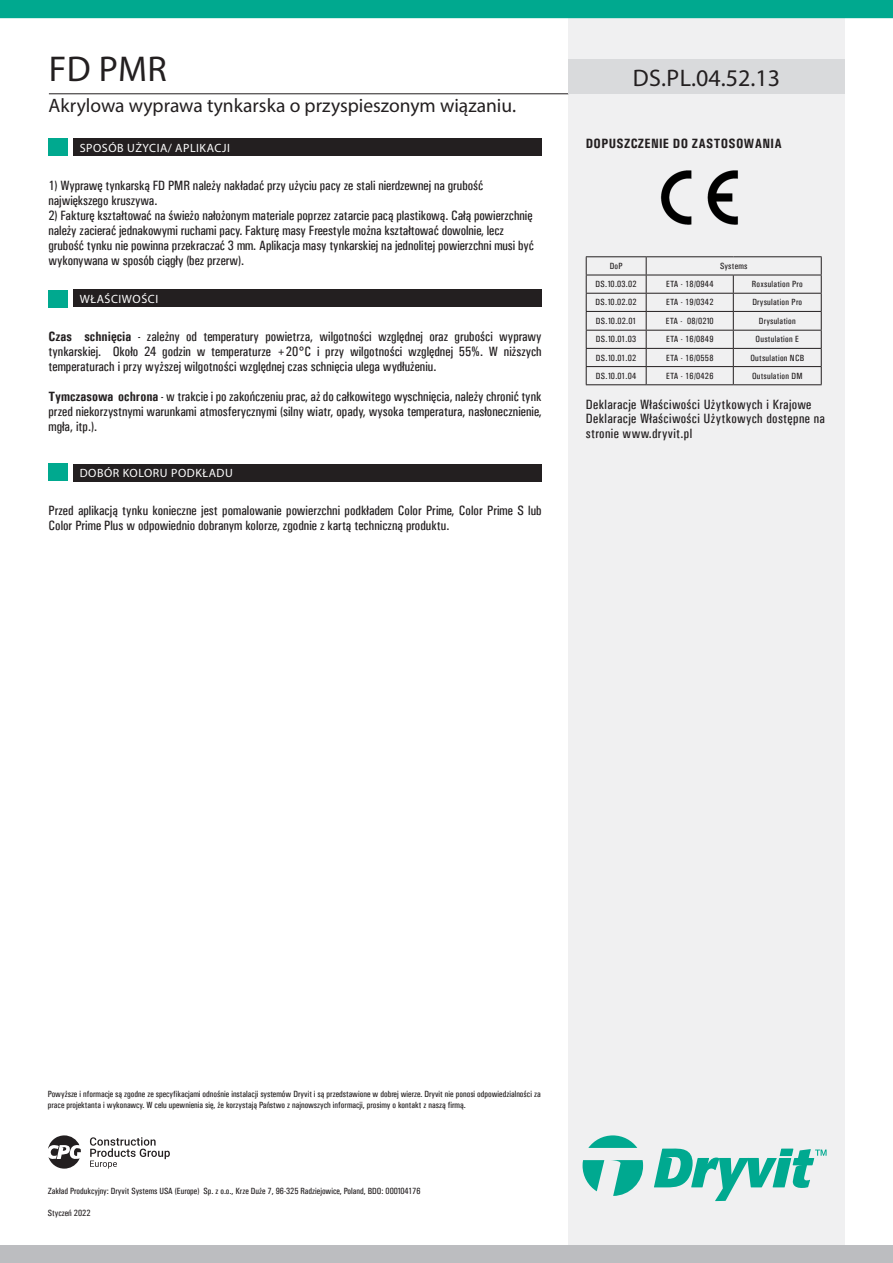
<style>
.page{position:relative;width:893px;height:1263px;background:#fff}
.page>*{position:absolute;margin:0;border:0;box-sizing:border-box;transform-origin:0 0}
.t1{font:36px "Myriad Pro";color:#231f20}
.t2{font:24px "Myriad Pro";color:#231f20}
.t3{font:19.5px "Myriad Pro";color:#231f20}
.t4{font:13.5px/15px "Univers Condensed";letter-spacing:-.005em;color:#231f20}
.t5{font:13.5px/14.7px "Univers Condensed";letter-spacing:.025em;color:#231f20}
.t6{font:700 13.5px "Univers Condensed";letter-spacing:.025em;color:#231f20}
.t7{font:12px "Myriad Pro";letter-spacing:.045em;color:#fff}
.t8{font:9px/10.8px "Univers Condensed";color:#231f20}
.t9{font:9px "Univers Condensed";letter-spacing:.025em;color:#231f20}
.s1{font-weight:700}
</style>
<div class="page">
<div style="left:568px;top:0;width:277px;height:1263px;background:#f0f0f1"></div>
<hr style="left:49px;top:93px;width:519px;height:1px;background:#231f20">
<div style="left:0;top:0;width:893px;height:18px;background:#00a98f"></div>
<div style="left:0;top:1245px;width:893px;height:18px;background:#bcbdc0"></div>
<div style="left:568px;top:59px;width:277px;height:35px;background:#d9dadc"></div>
<hr style="left:586px;top:256px;width:60px;height:1px;background:#231f20">
<hr style="left:646px;top:256px;width:87px;height:1px;background:#231f20">
<hr style="left:733px;top:256px;width:89px;height:1px;background:#231f20">
<hr style="left:586px;top:275px;width:60px;height:1px;background:#231f20">
<hr style="left:646px;top:275px;width:87px;height:1px;background:#231f20">
<hr style="left:733px;top:275px;width:89px;height:1px;background:#231f20">
<hr style="left:586px;top:293px;width:60px;height:1px;background:#231f20">
<hr style="left:646px;top:293px;width:87px;height:1px;background:#231f20">
<hr style="left:733px;top:293px;width:89px;height:1px;background:#231f20">
<hr style="left:586px;top:311px;width:60px;height:1px;background:#231f20">
<hr style="left:646px;top:311px;width:87px;height:1px;background:#231f20">
<hr style="left:733px;top:311px;width:89px;height:1px;background:#231f20">
<hr style="left:586px;top:330px;width:60px;height:1px;background:#231f20">
<hr style="left:646px;top:330px;width:87px;height:1px;background:#231f20">
<hr style="left:733px;top:330px;width:89px;height:1px;background:#231f20">
<hr style="left:586px;top:348px;width:60px;height:1px;background:#231f20">
<hr style="left:646px;top:348px;width:87px;height:1px;background:#231f20">
<hr style="left:733px;top:348px;width:89px;height:1px;background:#231f20">
<hr style="left:586px;top:366px;width:60px;height:1px;background:#231f20">
<svg style="left:586px;top:257px;width:1px;height:127px"></svg>
<hr style="left:646px;top:366px;width:87px;height:1px;background:#231f20">
<svg style="left:646px;top:257px;width:1px;height:127px"></svg>
<hr style="left:733px;top:366px;width:89px;height:1px;background:#231f20">
<svg style="left:733px;top:275px;width:1px;height:109px"></svg>
<svg style="left:821px;top:257px;width:1px;height:127px"></svg>
<hr style="left:586px;top:384px;width:60px;height:1px;background:#231f20">
<hr style="left:646px;top:384px;width:87px;height:1px;background:#231f20">
<hr style="left:733px;top:384px;width:89px;height:1px;background:#231f20">
<svg style="left:48px;top:1135px;width:33px;height:33px"></svg>
<svg style="left:90px;top:1137px;width:80px;height:31px"></svg>
<div style="left:73px;top:464px;width:469px;height:17px;background:#231f20"></div>
<div style="left:73px;top:289px;width:469px;height:18px;background:#231f20"></div>
<div style="left:73px;top:138px;width:469px;height:18px;background:#231f20"></div>
<img style="left:660px;top:170px;width:78px;height:55px">
<div style="left:48px;top:138px;width:20px;height:18px;background:#00a98f"></div>
<div style="left:48px;top:290px;width:20px;height:17px;background:#00a98f"></div>
<div style="left:48px;top:463px;width:20px;height:18px;background:#00a98f"></div>
<svg style="left:588px;top:1135px;width:49px;height:13px"></svg>
<svg style="left:583px;top:1160px;width:21px;height:31px"></svg>
<svg style="left:611px;top:1160px;width:32px;height:36px"></svg>
<svg style="left:654px;top:1148px;width:172px;height:53px"></svg>
<p class="t1" style="left:49px;top:47px;width:120px">FD PMR</p>
<p class="t3" style="left:48px;top:93px;width:469px">Akrylowa wyprawa tynkarska o przyspieszonym wiązaniu.</p>
<p class="t7" style="left:80px;top:140px;width:152px">SPOSÓB UŻYCIA/ APLIKACJI</p>
<p class="t4" style="left:48px;top:178px;width:436px">1) Wyprawę tynkarską FD PMR należy nakładać przy użyciu pacy ze stali nierdzewnej na grubość największego kruszywa.</p>
<p class="t4" style="left:48px;top:208px;width:487px">2) Fakturę kształtować na świeżo nałożonym materiale poprzez zatarcie pacą plastikową. Całą powierzchnię należy zacierać jednakowymi ruchami pacy. Fakturę masy Freestyle można kształtować dowolnie, lecz grubość tynku nie powinna przekraczać 3 mm. Aplikacja masy tynkarskiej na jednolitej powierzchni musi być wykonywana w sposób ciągły (bez przerw).</p>
<p class="t7" style="left:80px;top:291px;width:80px">WŁAŚCIWOŚCI</p>
<p class="t4" style="left:48px;top:329px;width:495px;text-align:justify"><span class="s1">Czas schnięcia</span> - zależny od temperatury powietrza, wilgotności względnej oraz grubości wyprawy tynkarskiej. Około 24 godzin w temperaturze +20°C i przy wilgotności względnej 55%. W niższych temperaturach i przy wyższej wilgotności względnej czas schnięcia ulega wydłużeniu.</p>
<p class="t4" style="left:48px;top:389px;width:495px;text-align:justify"><span class="s1">Tymczasowa ochrona</span> - w trakcie i po zakończeniu prac, aż do całkowitego wyschnięcia, należy chronić tynk przed niekorzystnymi warunkami atmosferycznymi (silny wiatr, opady, wysoka temperatura, nasłonecznienie, mgła, itp.).</p>
<p class="t7" style="left:80px;top:466px;width:155px">DOBÓR KOLORU PODKŁADU</p>
<p class="t4" style="left:48px;top:503px;width:495px">Przed aplikacją tynku konieczne jest pomalowanie powierzchni podkładem Color Prime, Color Prime S lub<br>Color Prime Plus w odpowiednio dobranym kolorze, zgodnie z kartą techniczną produktu.</p>
<p class="t2" style="left:633px;top:63px;width:149px">DS.PL.04.52.13</p>
<p class="t6" style="left:586px;top:135px;width:198px">DOPUSZCZENIE DO ZASTOSOWANIA</p>
<p class="t8" style="left:610px;top:261px;width:14px">DoP</p>
<p class="t9" style="left:720px;top:261px;width:29px">Systems</p>
<p class="t8" style="left:596px;top:279px;width:43px">DS.10.03.02</p>
<p class="t9" style="left:666px;top:279px;width:49px">ETA - 18/0944</p>
<p class="t9" style="left:752px;top:279px;width:52px">Roxsulation Pro</p>
<p class="t8" style="left:596px;top:297px;width:43px">DS.10.02.02</p>
<p class="t9" style="left:666px;top:297px;width:49px">ETA - 19/0342</p>
<p class="t9" style="left:752px;top:297px;width:51px">Drysulation Pro</p>
<p class="t8" style="left:596px;top:315px;width:42px">DS.10.02.01</p>
<p class="t8" style="left:666px;top:315px;width:50px">ETA - 08/0210</p>
<p class="t9" style="left:759px;top:315px;width:38px">Drysulation</p>
<p class="t8" style="left:596px;top:334px;width:42px">DS.10.01.03</p>
<p class="t9" style="left:666px;top:334px;width:49px">ETA - 16/0849</p>
<p class="t9" style="left:756px;top:334px;width:45px">Oustulation E</p>
<p class="t8" style="left:596px;top:352px;width:42px">DS.10.01.02</p>
<p class="t9" style="left:666px;top:352px;width:49px">ETA - 16/0558</p>
<p class="t9" style="left:750px;top:352px;width:55px">Outsulation NCB</p>
<p class="t8" style="left:596px;top:370px;width:42px">DS.10.01.04</p>
<p class="t9" style="left:666px;top:370px;width:49px">ETA - 16/0426</p>
<p class="t9" style="left:752px;top:370px;width:52px">Outsulation DM</p>
<p class="t5" style="left:586px;top:397px;width:241px">Deklaracje Właściwości Użytkowych i Krajowe<br>Deklaracje Właściwości Użytkowych dostępne na stronie www.dryvit.pl</p>
<p class="t8" style="left:48px;top:1088px;width:494px">Powyższe i nformacje są zgodne ze specyfikacjami odnośnie instalacji systemów Dryvit i są przedstawione w dobrej wierze. Dryvit nie ponosi odpowiedzialności za prace projektanta i wykonawcy. W celu upewnienia się, że korzystają Państwo z najnowszych informacji, prosimy o kontakt z naszą firmą.</p>
<p class="t8" style="left:48px;top:1186px;width:374px">Zakład Produkcyjny: Dryvit Systems USA (Europe) Sp. z o.o., Krze Duże 7, 96-325 Radziejowice, Poland, BDO: 000104176</p>
<p class="t8" style="left:48px;top:1207px;width:44px">Styczeń 2022</p>
</div>
